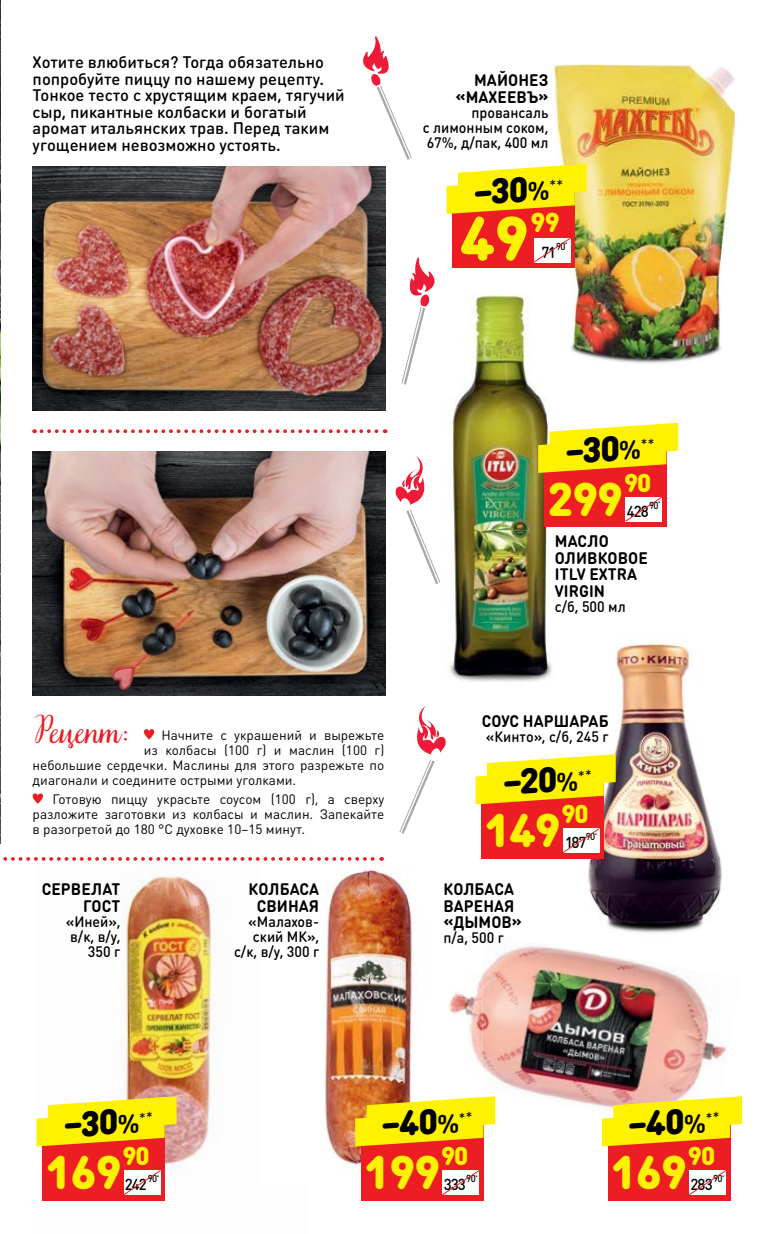
<style>
.page{position:relative;width:766px;height:1234px;background:#fff}
.page>*{position:absolute;margin:0;border:0;box-sizing:border-box;transform-origin:0 0}
.t1{font:900 61.5px "DIN Round Pro";color:#fff200}
.t2{font:900 46.5px "DIN Round Pro";letter-spacing:-.02em;color:#fff200}
.t3{font:900 35.25px "DIN Round Pro";color:#000}
.t4{font:34.95px "Very Berry Pro";letter-spacing:-.015em;color:#ed1d24}
.t5{font:900 27px "DIN Round Pro";color:#fff200}
.t6{font:900 25.5px "DIN Round Pro";letter-spacing:-.04em;color:#fff200}
.t7{font:500 16.5px/16.5px "DIN Round Pro";color:#000}
.t8{font:700 16.5px/16.5px "DIN Round Pro";letter-spacing:.005em;color:#000;text-align:right;scale:.95 1}
.t9{font:500 15.75px "DIN Round Pro";letter-spacing:-.065em;color:#000;scale:.95 1}
.t10{font:500 15px/15px "DIN Round Pro";color:#000;text-align:right;scale:.95 1}
.t11{font:13.5px/15px "DIN Round Pro";color:#000;text-align:justify}
.t12{font:500 10.05px "DIN Round Pro";letter-spacing:-.065em;color:#000;scale:.95 1}
.s1{font-weight:700;font-size:26.25px}
</style>
<div class="page">
<img style="left:0;top:0;width:1px;height:842px">
<img style="left:33px;top:167px;width:353px;height:244px">
<img style="left:33px;top:451px;width:353px;height:244px">
<img style="left:482px;top:946px;width:245px;height:179px">
<img style="left:436px;top:294px;width:116px;height:388px">
<img style="left:311px;top:857px;width:171px;height:308px">
<img style="left:434px;top:928px;width:48px;height:163px">
<img style="left:582px;top:644px;width:140px;height:289px">
<img style="left:552px;top:65px;width:182px;height:299px">
<img style="left:550px;top:277px;width:19px;height:91px">
<img style="left:34px;top:860px;width:223px;height:341px">
<svg style="left:399px;top:706px;width:47px;height:127px"></svg>
<svg style="left:401px;top:257px;width:34px;height:127px"></svg>
<svg style="left:395px;top:456px;width:45px;height:128px"></svg>
<svg style="left:363px;top:36px;width:49px;height:124px"></svg>
<svg style="left:3px;top:857px;width:379px;height:3px"></svg>
<svg style="left:41px;top:429px;width:344px;height:4px"></svg>
<svg style="left:144px;top:729px;width:10px;height:10px"></svg>
<svg style="left:33px;top:793px;width:10px;height:10px"></svg>
<div style="left:452px;top:190px;width:122px;height:78px;background:#ed1d24"></div>
<svg style="left:446px;top:164px;width:140px;height:50px"></svg>
<svg style="left:534px;top:238px;width:36px;height:24px"></svg>
<div style="left:42px;top:1122px;width:123px;height:78px;background:#ed1d24"></div>
<svg style="left:37px;top:1095px;width:139px;height:51px"></svg>
<svg style="left:124px;top:1170px;width:36px;height:24px"></svg>
<div style="left:481px;top:780px;width:122px;height:78px;background:#ed1d24"></div>
<svg style="left:475px;top:754px;width:140px;height:50px"></svg>
<svg style="left:563px;top:828px;width:36px;height:24px"></svg>
<div style="left:607px;top:1122px;width:123px;height:78px;background:#ed1d24"></div>
<svg style="left:601px;top:1095px;width:140px;height:51px;background:#fbdd27"></svg>
<svg style="left:689px;top:1170px;width:36px;height:24px"></svg>
<div style="left:544px;top:449px;width:122px;height:78px;background:#ed1d24"></div>
<svg style="left:538px;top:422px;width:140px;height:51px"></svg>
<svg style="left:625px;top:497px;width:37px;height:24px"></svg>
<div style="left:361px;top:1122px;width:122px;height:78px;background:#ed1d24"></div>
<svg style="left:355px;top:1095px;width:140px;height:51px;background:#f8d61b"></svg>
<svg style="left:442px;top:1170px;width:37px;height:24px"></svg>
<p class="t7" style="left:33px;top:53px;width:313px">Хотите влюбиться? Тогда обязательно попробуйте пиццу по нашему рецепту.<br>Тонкое тесто с хрустящим краем, тягучий сыр, пикантные колбаски и богатый аромат итальянских трав. Перед таким угощением невозможно устоять.</p>
<p class="t8" style="left:455px;top:71px;width:99px">МАЙОНЕЗ «МАХЕЕВЪ»</p>
<p class="t10" style="left:422px;top:104px;width:134px;text-align:justify;text-indent:49px">провансаль с лимонным соком, 67%, д/пак, 400 мл</p>
<h3 class="t3" style="left:470px;top:166px;width:92px;rotate:-4deg">–30<span class="s1">%</span><sup>**</sup></h3>
<h1 class="t1" style="left:460px;top:191px;width:70px">49</h1>
<h3 class="t5" style="left:530px;top:202px;width:31px">99</h3>
<p class="t12" style="left:556px;top:239px;width:14px">90<sup>*</sup></p>
<p class="t9" style="left:541px;top:241px;width:17px">71</p>
<h3 class="t4" style="left:34px;top:706px;width:97px">Рецепт:</h3>
<p class="t11" style="left:161px;top:726px;width:224px">Начните с украшений и вырежьте</p>
<p class="t11" style="left:144px;top:741px;width:242px">из колбасы (100 г) и маслин (100 г)</p>
<p class="t11" style="left:33px;top:756px;width:353px">небольшие сердечки. Маслины для этого разрежьте по</p>
<p class="t11" style="left:33px;top:771px;width:265px">диагонали и соедините острыми уголками.</p>
<p class="t11" style="left:33px;top:790px;width:353px;text-indent:20px">Готовую пиццу украсьте соусом (100 г), а сверху разложите заготовки из колбасы и маслин. Запекайте в разогретой до 180 °С духовке 10–15 минут.</p>
<p class="t8" style="left:42px;top:880px;width:84px">СЕРВЕЛАТ<br>ГОСТ</p>
<p class="t10" style="left:66px;top:912px;width:59px">«Иней», в/к, в/у,<br>350 г</p>
<p class="t8" style="left:248px;top:880px;width:76px;text-align:center">КОЛБАСА<br>СВИНАЯ</p>
<p class="t10" style="left:234px;top:912px;width:91px">«Малахов&shy;ский МК», с/к, в/у, 300 г</p>
<h3 class="t3" style="left:562px;top:424px;width:92px;rotate:-4deg">–30<span class="s1">%</span><sup>**</sup></h3>
<h2 class="t2" style="left:547px;top:463px;width:77px">299</h2>
<h3 class="t6" style="left:624px;top:463px;width:29px">90</h3>
<p class="t12" style="left:649px;top:498px;width:14px">90<sup>*</sup></p>
<p class="t9" style="left:626px;top:500px;width:25px">428</p>
<p class="t8" style="left:554px;top:532px;width:99px;text-align:left">МАСЛО<br>ОЛИВКОВОЕ<br>ITLV EXTRA<br>VIRGIN</p>
<p class="t10" style="left:554px;top:598px;width:76px">с/б, 500 мл</p>
<p class="t8" style="left:481px;top:712px;width:135px">СОУС НАРШАРАБ</p>
<p class="t10" style="left:485px;top:728px;width:131px">«Кинто», с/б, 245 г</p>
<h3 class="t3" style="left:499px;top:756px;width:92px;rotate:-4deg">–20<span class="s1">%</span><sup>**</sup></h3>
<h2 class="t2" style="left:484px;top:794px;width:77px">149</h2>
<h3 class="t6" style="left:561px;top:794px;width:29px">90</h3>
<p class="t12" style="left:585px;top:829px;width:14px">90<sup>*</sup></p>
<p class="t9" style="left:565px;top:831px;width:24px">187</p>
<p class="t8" style="left:443px;top:880px;width:84px;text-align:left">КОЛБАСА<br>ВАРЕНАЯ «ДЫМОВ»</p>
<p class="t10" style="left:443px;top:929px;width:65px">п/а, 500 г</p>
<h3 class="t3" style="left:61px;top:1097px;width:92px;rotate:-4deg">–30<span class="s1">%</span><sup>**</sup></h3>
<h3 class="t3" style="left:378px;top:1097px;width:94px;rotate:-4deg">–40<span class="s1">%</span><sup>**</sup></h3>
<h3 class="t3" style="left:625px;top:1097px;width:94px;rotate:-4deg">–40<span class="s1">%</span><sup>**</sup></h3>
<h2 class="t2" style="left:46px;top:1136px;width:77px">169</h2>
<h3 class="t6" style="left:122px;top:1136px;width:29px">90</h3>
<p class="t12" style="left:148px;top:1171px;width:14px">90<sup>*</sup></p>
<p class="t9" style="left:125px;top:1173px;width:25px">242</p>
<h2 class="t2" style="left:364px;top:1136px;width:77px">199</h2>
<h3 class="t6" style="left:441px;top:1136px;width:29px">90</h3>
<p class="t12" style="left:466px;top:1171px;width:14px">90<sup>*</sup></p>
<p class="t9" style="left:443px;top:1173px;width:25px">333</p>
<h2 class="t2" style="left:611px;top:1136px;width:77px">169</h2>
<h3 class="t6" style="left:687px;top:1136px;width:29px">90</h3>
<p class="t12" style="left:712px;top:1171px;width:14px">90<sup>*</sup></p>
<p class="t9" style="left:690px;top:1173px;width:25px">283</p>
</div>
